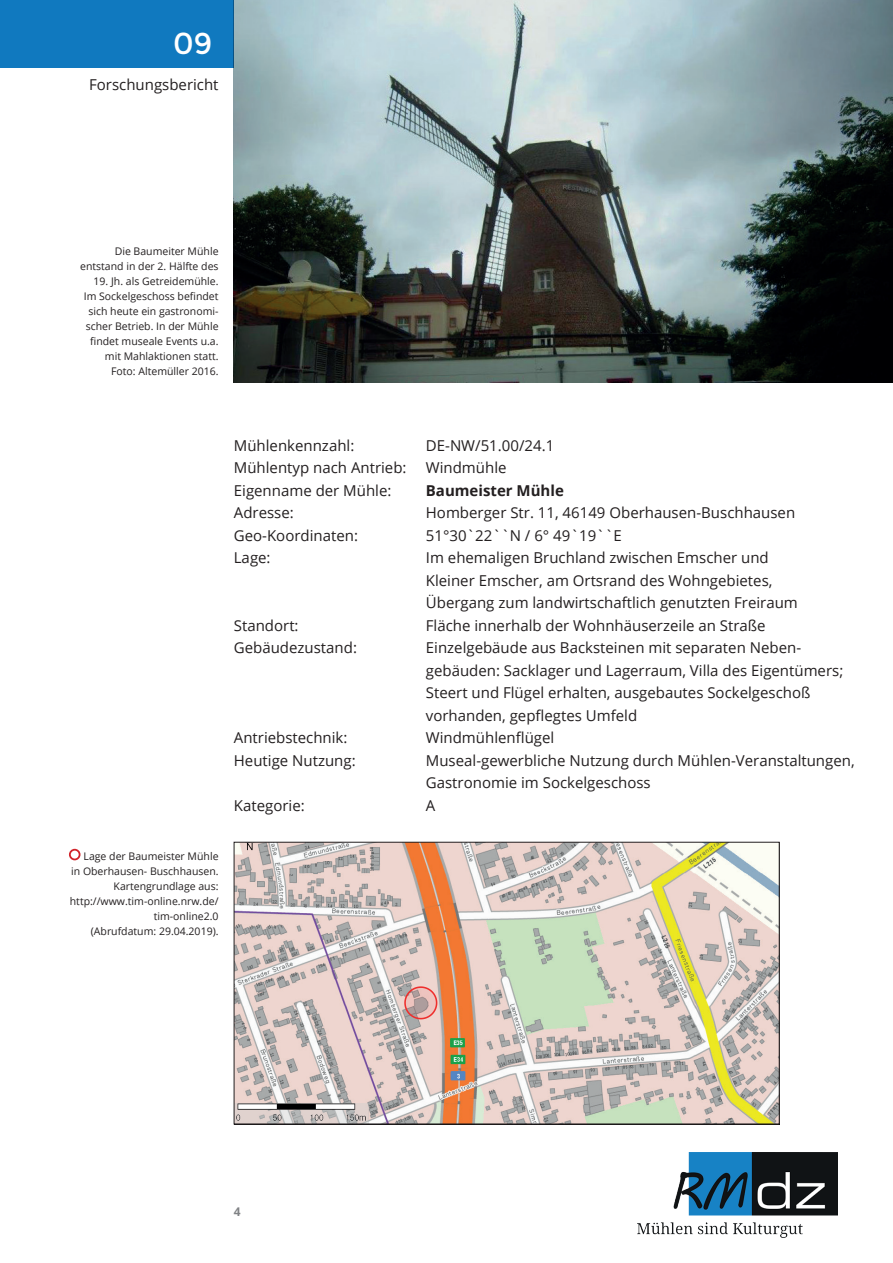
<style>
.page{position:relative;width:893px;height:1263px;background:#fff}
.page>*{position:absolute;margin:0;border:0;box-sizing:border-box;transform-origin:0 0}
.t1{font:30px "Montserrat";color:#fff}
.t2{font:15px/22.5px "Open Sans";color:#231f20}
.t3{font:700 15px "Open Sans";color:#231f20}
.t4{font:700 12px "Open Sans";color:#808285}
.t5{font:10.95px "Helvetica";color:#292d2f}
.t6{font:10.5px/15px "Open Sans";color:#231f20;text-align:right}
</style>
<div class="page">
<img style="left:638px;top:1152px;width:200px;height:86px">
<img style="left:234px;top:0;width:659px;height:383px">
<svg style="left:236px;top:844px;width:541px;height:278px;background:#d4c6b9"></svg>
<div style="left:234px;top:842px;width:545px;height:282px;border:1px solid #231f20"></div>
<div style="left:69px;top:849px;width:11px;height:11px;border:2px solid #d1232a;border-radius:50%"></div>
<div style="left:0;top:0;width:234px;height:68px;background:#1079bf"></div>
<h1 class="t1" style="left:173px;top:26px;width:41px">09</h1>
<p class="t2" style="left:89px;top:73px;width:131px">Forschungsbericht</p>
<p class="t6" style="left:80px;top:243px;width:140px">Die Baumeiter Mühle entstand in der 2. Hälfte des</p>
<p class="t6" style="left:84px;top:273px;width:136px">19. Jh. als Getreidemühle.<br>Im Sockelgeschoss befindet sich heute ein gastronomi&shy;scher Betrieb. In der Mühle findet museale Events u.a. mit Mahlaktionen statt.<br>Foto: Altemüller 2016.</p>
<p class="t6" style="left:70px;top:849px;width:150px">Lage der Baumeister Mühle<br>in Oberhausen- Buschhausen.<br>Kartengrundlage aus: http://www.tim-online.nrw.de/ tim-online2.0<br>(Abrufdatum: 29.04.2019).</p>
<p class="t2" style="left:234px;top:434px;width:122px">Mühlenkennzahl:</p>
<p class="t2" style="left:426px;top:434px;width:130px">DE-NW/51.00/24.1</p>
<p class="t2" style="left:234px;top:456px;width:174px">Mühlentyp nach Antrieb:</p>
<p class="t2" style="left:426px;top:456px;width:82px">Windmühle</p>
<p class="t2" style="left:234px;top:479px;width:159px">Eigenname der Mühle:</p>
<p class="t3" style="left:426px;top:480px;width:139px">Baumeister Mühle</p>
<p class="t2" style="left:234px;top:501px;width:61px">Adresse:</p>
<p class="t2" style="left:426px;top:501px;width:371px">Homberger Str. 11, 46149 Oberhausen-Buschhausen</p>
<p class="t2" style="left:234px;top:524px;width:126px">Geo-Koordinaten:</p>
<p class="t2" style="left:426px;top:524px;width:198px">51°30`22``N / 6° 49`19``E</p>
<p class="t2" style="left:234px;top:546px;width:38px">Lage:</p>
<p class="t2" style="left:426px;top:546px;width:373px">Im ehemaligen Bruchland zwischen Emscher und<br>Kleiner Emscher, am Ortsrand des Wohngebietes,<br>Übergang zum landwirtschaftlich genutzten Freiraum</p>
<p class="t2" style="left:234px;top:614px;width:66px">Standort:</p>
<p class="t2" style="left:426px;top:614px;width:341px">Fläche innerhalb der Wohnhäuserzeile an Straße</p>
<p class="t2" style="left:234px;top:636px;width:125px">Gebäudezustand:</p>
<p class="t2" style="left:426px;top:636px;width:419px">Einzelgebäude aus Backsteinen mit separaten Neben&shy;gebäuden: Sacklager und Lagerraum, Villa des Eigentümers; Steert und Flügel erhalten, ausgebautes Sockelgeschoß vorhanden, gepflegtes Umfeld</p>
<p class="t2" style="left:234px;top:726px;width:115px">Antriebstechnik:</p>
<p class="t2" style="left:426px;top:726px;width:130px">Windmühlenflügel</p>
<p class="t2" style="left:234px;top:749px;width:123px">Heutige Nutzung:</p>
<p class="t2" style="left:426px;top:749px;width:430px">Museal-gewerbliche Nutzung durch Mühlen-Veranstaltungen,<br>Gastronomie im Sockelgeschoss</p>
<p class="t2" style="left:234px;top:794px;width:72px">Kategorie:</p>
<p class="t2" style="left:426px;top:794px;width:11px">A</p>
<p class="t5" style="left:242px;top:751px;width:71px">TIM-online 2.0</p>
<p class="t4" style="left:234px;top:1203px;width:8px">4</p>
</div>
